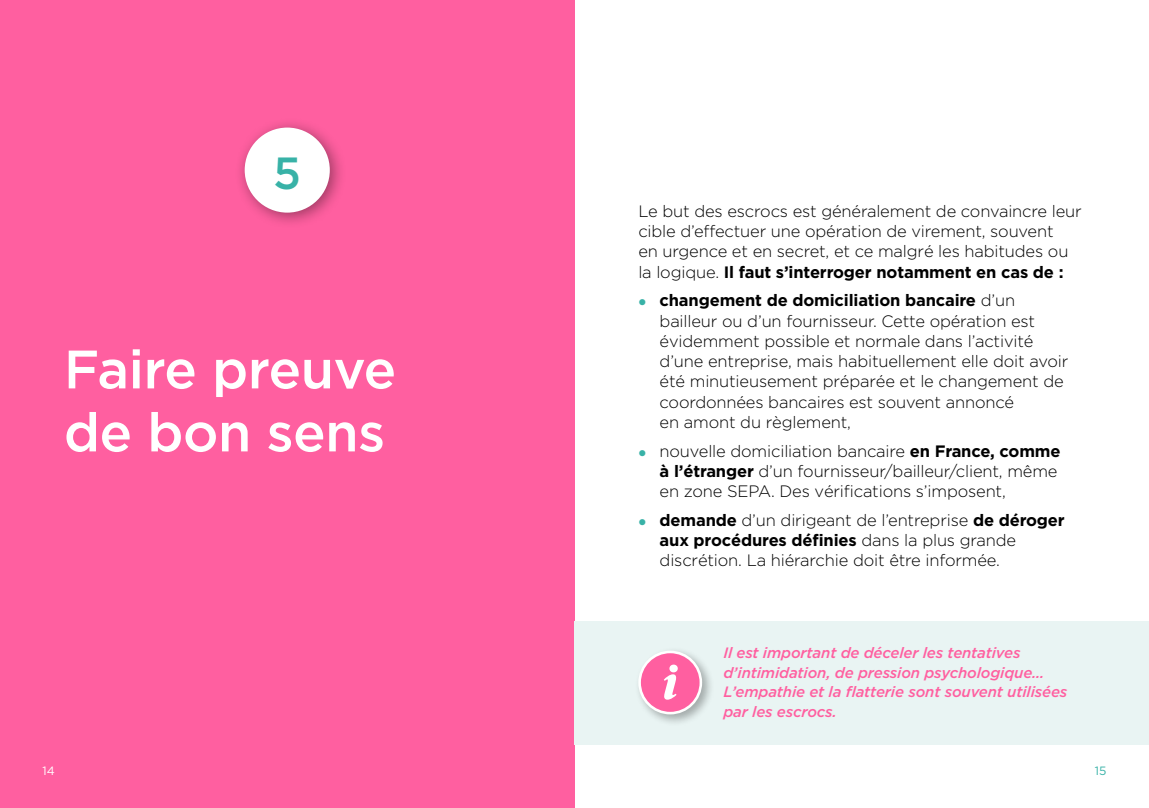
<style>
.page{position:relative;width:1149px;height:808px;background:#fff}
.page>*{position:absolute;margin:0;border:0;box-sizing:border-box;transform-origin:0 0}
.H1_-_chapitres{font:500 54px/63px "Gotham HTF";letter-spacing:-.01em;color:#fff}
.H1_-_chapitres-2{font:500 45px "Gotham HTF";color:#38b2a7}
.Texte_puce{font:300 16.5px/20.2px "Gotham HTF";letter-spacing:-.01em;color:#000}
.info_texte{font:italic 500 15px/19.5px "Gotham HTF";letter-spacing:-.01em;color:#ff5fa0}
.t1{font:12px "Gotham HTF";color:#fff}
.t2{font:12px "Gotham HTF";color:#38b2a7}
.s1{font-weight:700}
</style>
<div class="page">
<div style="left:0;top:0;width:574px;height:808px;background:#ff5fa0"></div>
<div style="left:234px;top:117px;width:113px;height:113px;background:#000;opacity:.4"></div>
<div style="left:244px;top:128px;width:86px;height:85px;background:#fff;border-radius:50%"></div>
<div style="left:574px;top:621px;width:574px;height:123px;background:#e9f4f3"></div>
<div style="left:634px;top:647px;width:80px;height:79px;background:#000;opacity:.3"></div>
<div style="left:639px;top:652px;width:61px;height:61px;background:#ff5fa0;border-radius:50%"></div>
<div style="left:638px;top:651px;width:64px;height:63px;border:3px solid #fff;border-radius:50%"></div>
<svg style="left:664px;top:665px;width:13px;height:35px"></svg>
<h1 class="H1_-_chapitres-2" style="left:273px;top:147px;width:29px">5</h1>
<h1 class="H1_-_chapitres" style="left:64px;top:337px;width:334px">Faire preuve de bon sens</h1>
<p class="Texte_puce" style="left:638px;top:201px;width:445px">Le but des escrocs est généralement de convaincre leur cible d’effectuer une opération de virement, souvent<br>en urgence et en secret, et ce malgré les habitudes ou la logique. <span class="s1">Il faut s’interroger notamment en cas de :</span></p>
<p class="Texte_puce" style="left:659px;top:290px;width:410px"><span class="s1">changement de domiciliation bancaire</span> d’un bailleur ou d’un fournisseur. Cette opération est évidemment possible et normale dans l’activité d’une entreprise, mais habituellement elle doit avoir été minutieusement préparée et le changement de coordonnées bancaires est souvent annoncé<br>en amont du règlement,</p>
<p class="Texte_puce" style="left:659px;top:440px;width:402px">nouvelle domiciliation bancaire <span class="s1">en France, comme à l’étranger</span> d’un fournisseur/bailleur/client, même en zone SEPA. Des vérifications s’imposent,</p>
<p class="Texte_puce" style="left:659px;top:510px;width:406px"><span class="s1">demande</span> d’un dirigeant de l’entreprise <span class="s1">de déroger aux procédures définies</span> dans la plus grande discrétion. La hiérarchie doit être informée.</p>
<p class="info_texte" style="left:723px;top:643px;width:345px">Il est important de déceler les tentatives d’intimidation, de pression psychologique… L’empathie et la flatterie sont souvent utilisées par les escrocs.</p>
<p class="t1" style="left:43px;top:764px;width:14px">14</p>
<p class="t2" style="left:1094px;top:764px;width:13px">15</p>
</div>
